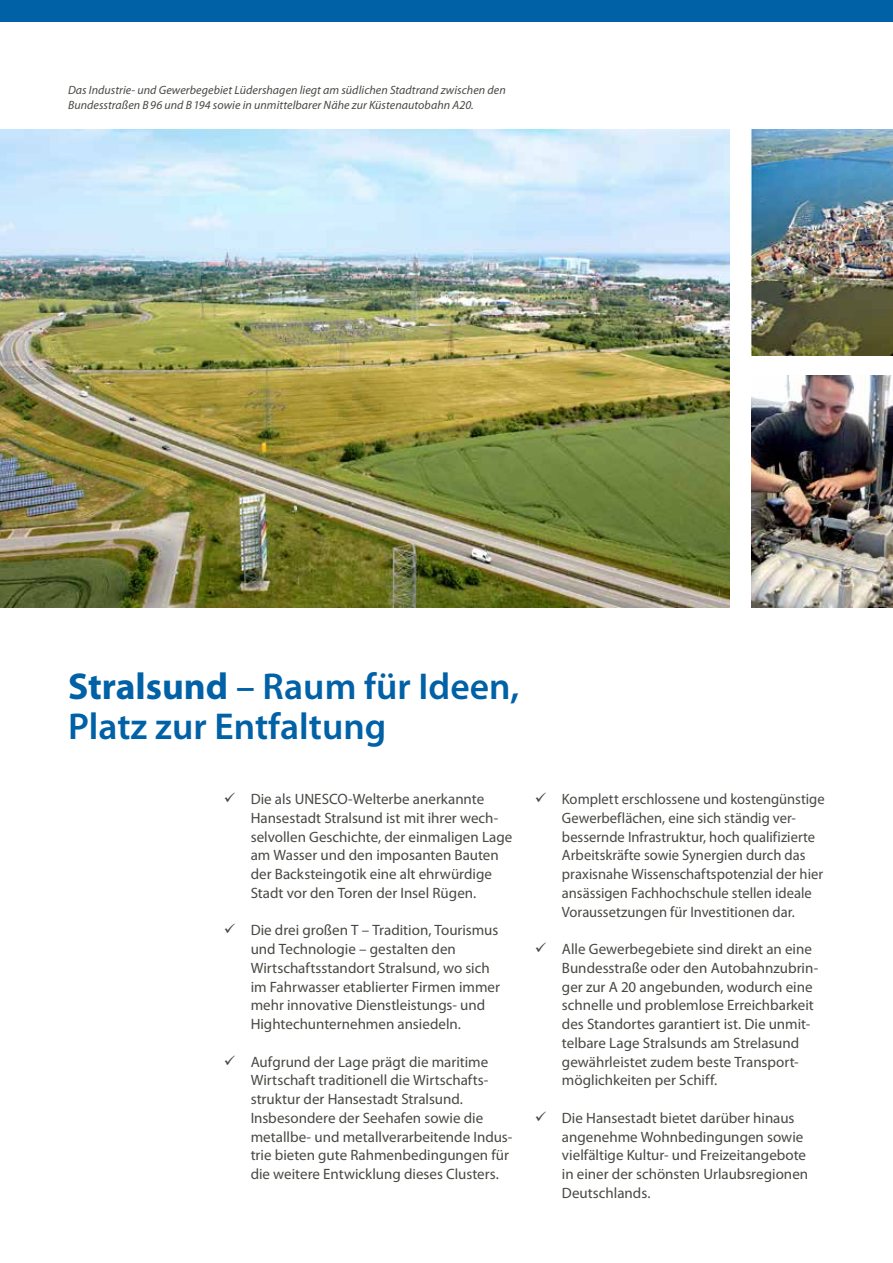
<style>
.page{position:relative;width:893px;height:1263px;background:#fff}
.page>*{position:absolute;margin:0;border:0;box-sizing:border-box;transform-origin:0 0}
.t1{font:600 37.5px/40.5px "Myriad Pro";color:#0061a7}
.t2{font:15px/18.8px "Myriad Pro";color:#494843}
.t3{font:italic 12px/15px "Myriad Pro";letter-spacing:.005em;color:#494843}
.s1{font-weight:700}
</style>
<div class="page">
<div style="left:0;top:0;width:893px;height:21px;background:#0061a7"></div>
<img style="left:0;top:129px;width:729px;height:478px">
<img style="left:752px;top:376px;width:141px;height:231px">
<img style="left:752px;top:129px;width:141px;height:227px">
<p class="t3" style="left:68px;top:82px;width:439px">Das Industrie- und Gewerbegebiet Lüdershagen liegt am südlichen Stadtrand zwischen den<br>Bundesstraßen B96 und B194 sowie in unmittelbarer Nähe zur Küstenautobahn A20.</p>
<h1 class="t1" style="left:68px;top:665px;width:453px"><span class="s1">Stralsund</span> – Raum für Ideen,<br>Platz zur Entfaltung</h1>
<p class="t2" style="left:251px;top:789px;width:263px;text-indent:-27px">✓ Die als UNESCO-Welterbe anerkannte Hansestadt Stralsund ist mit ihrer wech&shy;selvollen Geschichte, der einmaligen Lage am Wasser und den imposanten Bauten der Backsteingotik eine alt ehrwürdige Stadt vor den Toren der Insel Rügen.</p>
<p class="t2" style="left:251px;top:921px;width:251px;text-indent:-27px">✓ Die drei großen T – Tradition, Tourismus und Technologie – gestalten den Wirtschaftsstandort Stralsund, wo sich im Fahrwasser etablierter Firmen immer mehr innovative Dienstleistungs- und Hightechunternehmen ansiedeln.</p>
<p class="t2" style="left:251px;top:1052px;width:263px;text-indent:-27px">✓ Aufgrund der Lage prägt die maritime Wirtschaft traditionell die Wirtschafts&shy;struktur der Hansestadt Stralsund.<br>Insbesondere der Seehafen sowie die metallbe- und metallverarbeitende Indus&shy;trie bieten gute Rahmenbedingungen für die weitere Entwicklung dieses Clusters.</p>
<p class="t2" style="left:562px;top:789px;width:264px;text-indent:-27px">✓ Komplett erschlossene und kostengünstige Gewerbeflächen, eine sich ständig ver&shy;bessernde Infrastruktur, hoch qualifizierte Arbeitskräfte sowie Synergien durch das praxisnahe Wissenschaftspotenzial der hier ansässigen Fachhochschule stellen ideale Voraussetzungen für Investitionen dar.</p>
<p class="t2" style="left:562px;top:939px;width:258px;text-indent:-27px">✓ Alle Gewerbegebiete sind direkt an eine Bundesstraße oder den Autobahnzubrin&shy;ger zur A 20 angebunden, wodurch eine schnelle und problemlose Erreichbarkeit des Standortes garantiert ist. Die unmit&shy;telbare Lage Stralsunds am Strelasund gewährleistet zudem beste Transport&shy;möglichkeiten per Schiff.</p>
<p class="t2" style="left:562px;top:1108px;width:248px;text-indent:-27px">✓ Die Hansestadt bietet darüber hinaus angenehme Wohnbedingungen sowie vielfältige Kultur- und Freizeitangebote in einer der schönsten Urlaubsregionen Deutschlands.</p>
</div>
